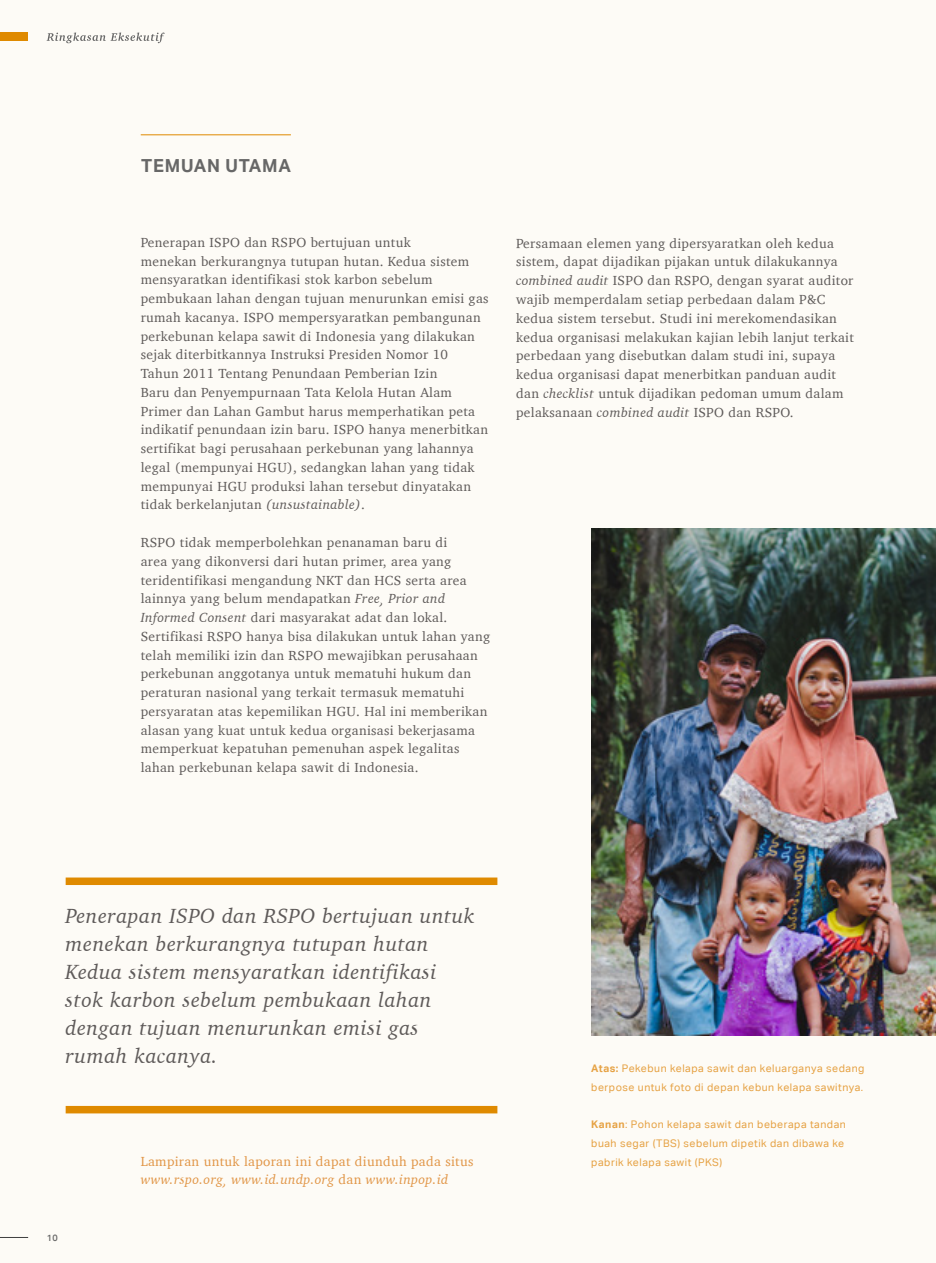
<style>
.page{position:relative;width:936px;height:1263px;background:#fff}
.page>*{position:absolute;margin:0;border:0;box-sizing:border-box;transform-origin:0 0}
.t1{font:italic 21px/28px "Charter";letter-spacing:.025em;color:#5e5a59}
.t2{font:700 18px "Aktiv Grotesk Corp";letter-spacing:.04em;color:#676767}
.t3{font:13.5px/18.8px "Charter";letter-spacing:.025em;color:#5e5a59}
.t4{font:13.5px/18.8px "Charter";letter-spacing:.025em;color:#e19546}
.t5{font:10.5px/18.8px "Aktiv Grotesk Corp";letter-spacing:.05em;color:#e6a244}
.t6{font:500 9px "Aktiv Grotesk Corp";color:#676767}
.s1{font-style:italic}
.s2{font-weight:700}
</style>
<div class="page">
<div style="left:0;top:0;width:935px;height:1263px;background:#fdfbf6"></div>
<hr style="left:935px;top:0;width:1px;height:1263px;background:#fdfbf6">
<hr style="left:141px;top:135px;width:150px;height:1px;background:#df8a00">
<img style="left:591px;top:528px;width:344px;height:507px">
<div style="left:66px;top:877px;width:431px;height:8px;background:#df8a00"></div>
<div style="left:66px;top:1106px;width:431px;height:7px;background:#df8a00"></div>
<div style="left:0;top:32px;width:28px;height:9px;background:#df8a00"></div>
<svg style="left:0;top:1237px;width:28px;height:1px"></svg>
<svg style="left:47px;top:33px;width:117px;height:10px"></svg>
<h2 class="t2" style="left:141px;top:154px;width:151px">TEMUAN UTAMA</h2>
<p class="t3" style="left:141px;top:233px;width:349px">Penerapan ISPO dan RSPO bertujuan untuk<br>menekan berkurangnya tutupan hutan. Kedua sistem mensyaratkan identifikasi stok karbon sebelum pembukaan lahan dengan tujuan menurunkan emisi gas rumah kacanya. ISPO mempersyaratkan pembangunan perkebunan kelapa sawit di Indonesia yang dilakukan sejak diterbitkannya Instruksi Presiden Nomor 10<br>Tahun 2011 Tentang Penundaan Pemberian Izin<br>Baru dan Penyempurnaan Tata Kelola Hutan Alam Primer dan Lahan Gambut harus memperhatikan peta indikatif penundaan izin baru. ISPO hanya menerbitkan sertifikat bagi perusahaan perkebunan yang lahannya legal (mempunyai HGU), sedangkan lahan yang tidak mempunyai HGU produksi lahan tersebut dinyatakan tidak berkelanjutan <span class="s1">(unsustainable)</span>.</p>
<p class="t3" style="left:141px;top:533px;width:351px">RSPO tidak memperbolehkan penanaman baru di<br>area yang dikonversi dari hutan primer, area yang teridentifikasi mengandung NKT dan HCS serta area lainnya yang belum mendapatkan <span class="s1">Free, Prior and Informed Consent</span> dari masyarakat adat dan lokal.<br>Sertifikasi RSPO hanya bisa dilakukan untuk lahan yang telah memiliki izin dan RSPO mewajibkan perusahaan perkebunan anggotanya untuk mematuhi hukum dan peraturan nasional yang terkait termasuk mematuhi persyaratan atas kepemilikan HGU. Hal ini memberikan alasan yang kuat untuk kedua organisasi bekerjasama memperkuat kepatuhan pemenuhan aspek legalitas lahan perkebunan kelapa sawit di Indonesia.</p>
<p class="t3" style="left:516px;top:234px;width:339px">Persamaan elemen yang dipersyaratkan oleh kedua sistem, dapat dijadikan pijakan untuk dilakukannya <span class="s1">combined audit</span> ISPO dan RSPO, dengan syarat auditor wajib memperdalam setiap perbedaan dalam P&amp;C kedua sistem tersebut. Studi ini merekomendasikan kedua organisasi melakukan kajian lebih lanjut terkait perbedaan yang disebutkan dalam studi ini, supaya kedua organisasi dapat menerbitkan panduan audit dan <span class="s1">checklist</span> untuk dijadikan pedoman umum dalam pelaksanaan <span class="s1">combined audit</span> ISPO dan RSPO.</p>
<h1 class="t1" style="left:66px;top:901px;width:410px">Penerapan ISPO dan RSPO bertujuan untuk menekan berkurangnya tutupan hutan Kedua sistem mensyaratkan identifikasi stok karbon sebelum pembukaan lahan dengan tujuan menurunkan emisi gas rumah kacanya.</h1>
<p class="t6" style="left:47px;top:1232px;width:13px">10</p>
<p class="t4" style="left:141px;top:1151px;width:334px">Lampiran untuk laporan ini dapat diunduh pada situs <span class="s1">www.rspo.org, www.id.undp.org</span> dan <span class="s1">www.inpop.id</span></p>
<p class="t5" style="left:591px;top:1059px;width:275px"><span class="s2">Atas:</span> Pekebun kelapa sawit dan keluarganya sedang berpose untuk foto di depan kebun kelapa sawitnya.</p>
<p class="t5" style="left:591px;top:1115px;width:256px"><span class="s2">Kanan</span>: Pohon kelapa sawit dan beberapa tandan buah segar (TBS) sebelum dipetik dan dibawa ke pabrik kelapa sawit (PKS)</p>
</div>
